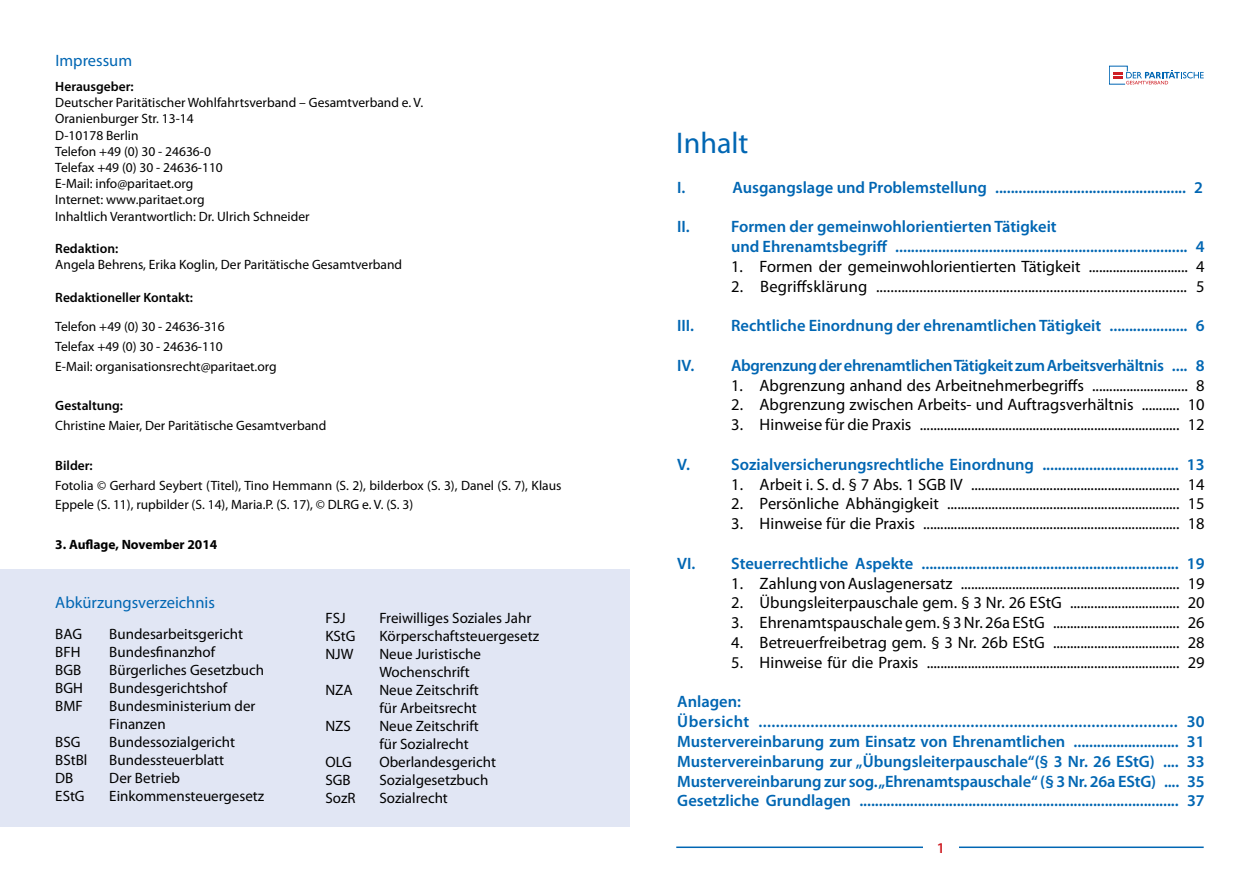
<style>
.page{position:relative;width:1259px;height:893px;background:#fff}
.page>*{position:absolute;margin:0;border:0;box-sizing:border-box;transform-origin:0 0}
.t1{font:30px "Myriad Pro";color:#0066b3}
.t2{font:16.5px "Myriad Pro";color:#000}
.t3{font:600 16.5px/19.8px "Myriad Pro";color:#0066b3}
.t4{font:600 16.5px "Myriad Pro";letter-spacing:-.02em;color:#0066b3}
.t5{font:16.5px "Myriad Pro";color:#0066b3}
.t6{font:15px/18px "Myriad Pro";color:#000}
.t7{font:600 15px "Myriad Pro";color:#cf1f25}
.t8{font:13.5px/16.2px "Myriad Pro";color:#000}
.t9{font:600 13.5px "Myriad Pro";color:#000}
.t10{font:700 13.5px "Myriad Pro";color:#000}
</style>
<div class="page">
<hr style="left:676px;top:846px;width:527px;height:2px;background:#0066b3">
<div style="left:923px;top:841px;width:35px;height:26px;background:#fff"></div>
<svg style="left:1109px;top:66px;width:94px;height:18px"></svg>
<div style="left:0;top:569px;width:629px;height:257px;background:#e1e6f4"></div>
<p class="t5" style="left:55px;top:51px;width:78px">Impressum</p>
<p class="t9" style="left:55px;top:78px;width:80px">Herausgeber:</p>
<p class="t8" style="left:55px;top:94px;width:369px">Deutscher Paritätischer Wohlfahrtsverband – Gesamtverband e. V.<br>Oranienburger Str. 13-14<br>D-10178 Berlin<br>Telefon +49 (0) 30 - 24636-0<br>Telefax +49 (0) 30 - 24636-110<br>E-Mail: info@paritaet.org<br>Internet: www.paritaet.org<br>Inhaltlich Verantwortlich: Dr. Ulrich Schneider</p>
<p class="t9" style="left:55px;top:240px;width:64px">Redaktion:</p>
<p class="t8" style="left:55px;top:256px;width:348px">Angela Behrens, Erika Koglin, Der Paritätische Gesamtverband</p>
<p class="t9" style="left:55px;top:289px;width:139px">Redaktioneller Kontakt:</p>
<p class="t8" style="left:55px;top:317px;width:223px;line-height:19.8px">Telefon +49 (0) 30 - 24636-316<br>Telefax +49 (0) 30 - 24636-110<br>E-Mail: organisationsrecht@paritaet.org</p>
<p class="t9" style="left:55px;top:397px;width:69px">Gestaltung:</p>
<p class="t8" style="left:55px;top:417px;width:272px">Christine Maier, Der Paritätische Gesamtverband</p>
<p class="t9" style="left:55px;top:457px;width:39px">Bilder:</p>
<p class="t8" style="left:55px;top:475px;width:508px;line-height:19.8px">Fotolia © Gerhard Seybert (Titel), Tino Hemmann (S. 2), bilderbox (S. 3), Danel (S. 7), Klaus<br>Eppele (S. 11), rupbilder (S. 14), Maria.P. (S. 17), © DLRG e. V. (S. 3)</p>
<p class="t10" style="left:55px;top:536px;width:164px">3. Auflage, November 2014</p>
<p class="t5" style="left:55px;top:593px;width:161px">Abkürzungsverzeichnis</p>
<p class="t6" style="left:55px;top:625px;width:28px">BAG</p>
<p class="t6" style="left:109px;top:625px;width:135px">Bundesarbeitsgericht</p>
<p class="t6" style="left:55px;top:643px;width:27px">BFH</p>
<p class="t6" style="left:109px;top:643px;width:107px">Bundesfinanzhof</p>
<p class="t6" style="left:55px;top:661px;width:27px">BGB</p>
<p class="t6" style="left:109px;top:661px;width:156px">Bürgerliches Gesetzbuch</p>
<p class="t6" style="left:55px;top:679px;width:29px">BGH</p>
<p class="t6" style="left:109px;top:679px;width:119px">Bundesgerichtshof</p>
<p class="t6" style="left:55px;top:697px;width:29px">BMF</p>
<p class="t6" style="left:109px;top:697px;width:148px">Bundesministerium der<br>Finanzen</p>
<p class="t6" style="left:55px;top:733px;width:27px">BSG</p>
<p class="t6" style="left:109px;top:733px;width:127px">Bundessozialgericht</p>
<p class="t6" style="left:55px;top:751px;width:34px">BStBl</p>
<p class="t6" style="left:109px;top:751px;width:116px">Bundessteuerblatt</p>
<p class="t6" style="left:55px;top:769px;width:20px">DB</p>
<p class="t6" style="left:109px;top:769px;width:72px">Der Betrieb</p>
<p class="t6" style="left:55px;top:787px;width:31px">EStG</p>
<p class="t6" style="left:109px;top:787px;width:156px">Einkommensteuergesetz</p>
<p class="t6" style="left:325px;top:608px;width:22px">FSJ</p>
<p class="t6" style="left:379px;top:608px;width:153px">Freiwilliges Soziales Jahr</p>
<p class="t6" style="left:325px;top:626px;width:32px">KStG</p>
<p class="t6" style="left:379px;top:626px;width:161px">Körperschaftsteuergesetz</p>
<p class="t6" style="left:325px;top:644px;width:30px">NJW</p>
<p class="t6" style="left:379px;top:644px;width:103px">Neue Juristische<br>Wochenschrift</p>
<p class="t6" style="left:325px;top:680px;width:29px">NZA</p>
<p class="t6" style="left:379px;top:680px;width:101px">Neue Zeitschrift für Arbeitsrecht</p>
<p class="t6" style="left:325px;top:716px;width:27px">NZS</p>
<p class="t6" style="left:379px;top:716px;width:101px">Neue Zeitschrift für Sozialrecht</p>
<p class="t6" style="left:325px;top:752px;width:28px">OLG</p>
<p class="t6" style="left:379px;top:752px;width:118px">Oberlandesgericht</p>
<p class="t6" style="left:325px;top:770px;width:27px">SGB</p>
<p class="t6" style="left:379px;top:770px;width:110px">Sozialgesetzbuch</p>
<p class="t6" style="left:325px;top:788px;width:32px">SozR</p>
<p class="t6" style="left:379px;top:788px;width:70px">Sozialrecht</p>
<h1 class="t1" style="left:676px;top:124px;width:74px">Inhalt</h1>
<p class="t3" style="left:677px;top:177px;width:10px">I.</p>
<p class="t3" style="left:732px;top:177px;width:472px">Ausgangslage und Problemstellung ................................................. 2</p>
<p class="t3" style="left:677px;top:216px;width:14px">II.</p>
<p class="t3" style="left:731px;top:216px;width:475px">Formen der gemeinwohlorientierten Tätigkeit<br>und Ehrenamtsbegriff ........................................................................... 4</p>
<p class="t2" style="left:731px;top:256px;width:475px">1. Formen der gemeinwohlorientierten Tätigkeit ............................. 4</p>
<p class="t2" style="left:731px;top:276px;width:475px">2. Begriffsklärung ...................................................................................... 5</p>
<p class="t3" style="left:677px;top:315px;width:18px">III.</p>
<p class="t3" style="left:731px;top:315px;width:475px">Rechtliche Einordnung der ehrenamtlichen Tätigkeit .................... 6</p>
<p class="t4" style="left:677px;top:355px;width:529px">IV. Abgrenzung der ehrenamtlichen Tätigkeit zum Arbeitsverhältnis .... 8</p>
<p class="t2" style="left:731px;top:375px;width:475px">1. Abgrenzung anhand des Arbeitnehmerbegriffs ............................ 8</p>
<p class="t2" style="left:731px;top:395px;width:475px">2. Abgrenzung zwischen Arbeits- und Auftragsverhältnis ........... 10</p>
<p class="t2" style="left:731px;top:414px;width:475px">3. Hinweise für die Praxis ............................................................................ 12</p>
<p class="t3" style="left:677px;top:454px;width:14px">V.</p>
<p class="t3" style="left:731px;top:454px;width:475px">Sozialversicherungsrechtliche Einordnung ................................... 13</p>
<p class="t2" style="left:731px;top:474px;width:475px">1. Arbeit i. S. d. § 7 Abs. 1 SGB IV ............................................................. 14</p>
<p class="t2" style="left:731px;top:494px;width:475px">2. Persönliche Abhängigkeit .................................................................... 15</p>
<p class="t2" style="left:731px;top:513px;width:475px">3. Hinweise für die Praxis ........................................................................... 18</p>
<p class="t3" style="left:677px;top:553px;width:529px">VI. Steuerrechtliche Aspekte .................................................................. 19</p>
<p class="t2" style="left:731px;top:573px;width:475px">1. Zahlung von Auslagenersatz ................................................................ 19</p>
<p class="t2" style="left:731px;top:593px;width:475px">2. Übungsleiterpauschale gem. § 3 Nr. 26 EStG ................................ 20</p>
<p class="t2" style="left:731px;top:612px;width:475px">3. Ehrenamtspauschale gem. § 3 Nr. 26a EStG ..................................... 26</p>
<p class="t2" style="left:731px;top:632px;width:475px">4. Betreuerfreibetrag gem. § 3 Nr. 26b EStG ..................................... 28</p>
<p class="t2" style="left:731px;top:652px;width:475px">5. Hinweise für die Praxis .......................................................................... 29</p>
<p class="t3" style="left:677px;top:692px;width:529px">Anlagen:<br>Übersicht ................................................................................................. 30<br>Mustervereinbarung zum Einsatz von Ehrenamtlichen ........................... 31<br>Mustervereinbarung zur „Übungsleiterpauschale“(§ 3 Nr. 26 EStG) .... 33<br>Mustervereinbarung zur sog. „Ehrenamtspauschale“ (§ 3 Nr. 26a EStG) .... 35<br>Gesetzliche Grundlagen .................................................................................. 37</p>
<p class="t7" style="left:937px;top:838px;width:10px">1</p>
</div>
